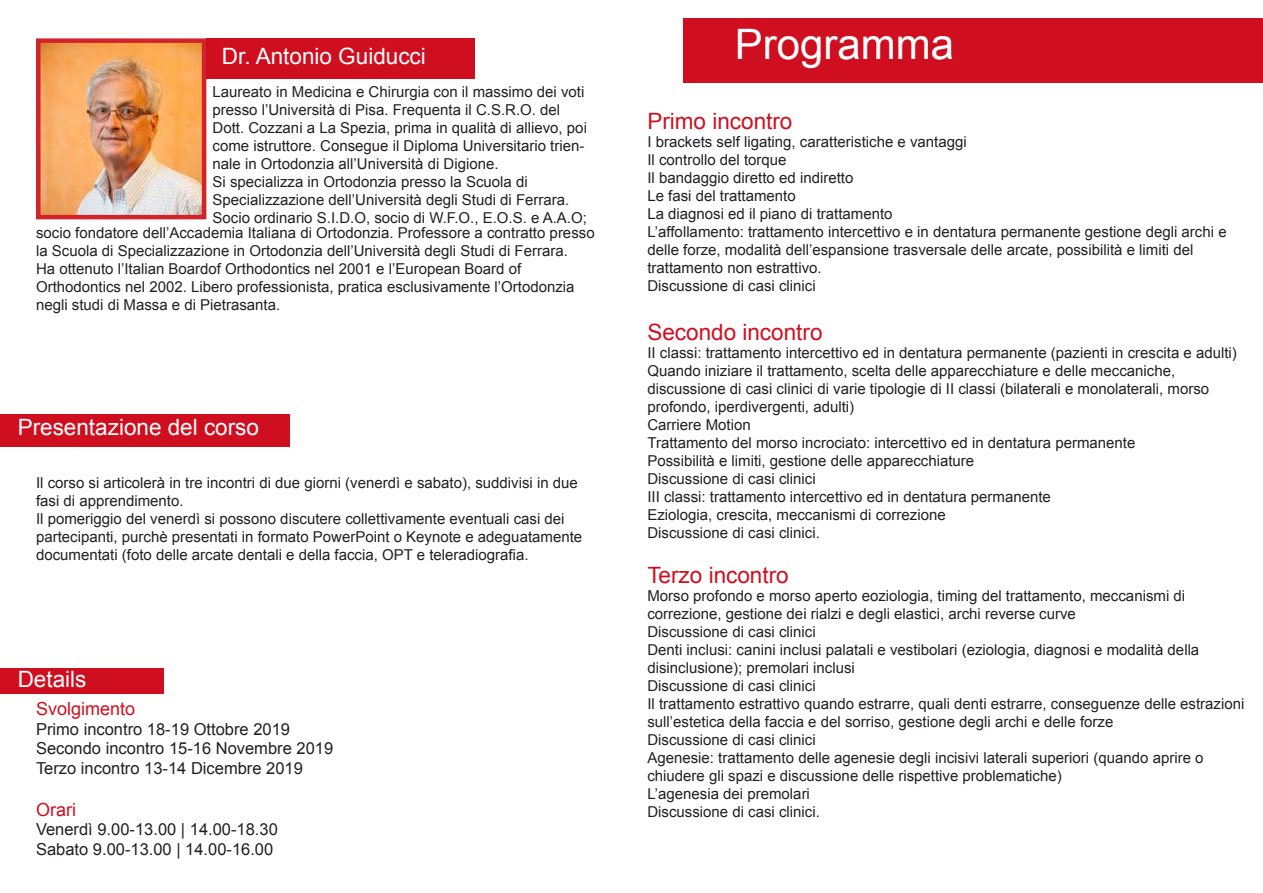
<style>
.page{position:relative;width:1263px;height:893px;background:#fff}
.page>*{position:absolute;margin:0;border:0;box-sizing:border-box;transform-origin:0 0}
.t1{font:42px "Arial";color:#fff}
.t2{font:22.5px "Arial";color:#fff}
.t3{font:22.5px "Arial";color:#cf0f1f}
.t4{font:18px "Arial";color:#cf0f1f}
.t5{font:16.5px "Arial";color:#231f20}
.t6{font:15px/18px "Arial";color:#231f20}
</style>
<div class="page">
<div style="left:683px;top:18px;width:580px;height:64px;background:#cf0f1f"></div>
<img style="left:41px;top:43px;width:160px;height:171px">
<div style="left:36px;top:38px;width:170px;height:181px;border:4px solid #d1232a"></div>
<div style="left:206px;top:38px;width:268px;height:41px;background:#cf0f1f"></div>
<div style="left:0;top:414px;width:289px;height:32px;background:#cf0f1f"></div>
<div style="left:0;top:668px;width:163px;height:25px;background:#cf0f1f"></div>
<p class="t2" style="left:222px;top:41px;width:205px">Dr. Antonio Guiducci</p>
<p class="t6" style="left:213px;top:83px;width:373px">Laureato in Medicina e Chirurgia con il massimo dei voti presso l’Università di Pisa. Frequenta il C.S.R.O. del</p>
<p class="t6" style="left:213px;top:119px;width:376px">Dott. Cozzani a La Spezia, prima in qualità di allievo, poi come istruttore. Consegue il Diploma Universitario trien&shy;nale in Ortodonzia all’Università di Digione.</p>
<p class="t6" style="left:213px;top:173px;width:317px">Si specializza in Ortodonzia presso la Scuola di</p>
<p class="t6" style="left:213px;top:191px;width:376px">Specializzazione dell’Università degli Studi di Ferrara.<br>Socio ordinario S.I.D.O, socio di W.F.O., E.O.S. e A.A.O;</p>
<p class="t6" style="left:36px;top:224px;width:560px">socio fondatore dell’Accademia Italiana di Ortodonzia. Professore a contratto presso la Scuola di Specializzazione in Ortodonzia dell’Università degli Studi di Ferrara.</p>
<p class="t6" style="left:36px;top:260px;width:487px">Ha ottenuto l’Italian Boardof Orthodontics nel 2001 e l’European Board of</p>
<p class="t6" style="left:36px;top:278px;width:540px">Orthodontics nel 2002. Libero professionista, pratica esclusivamente l’Ortodonzia negli studi di Massa e di Pietrasanta.</p>
<p class="t2" style="left:18px;top:413px;width:243px">Presentazione del corso</p>
<p class="t6" style="left:36px;top:474px;width:543px">Il corso si articolerà in tre incontri di due giorni (venerdì e sabato), suddivisi in due fasi di apprendimento.</p>
<p class="t6" style="left:36px;top:510px;width:548px">Il pomeriggio del venerdì si possono discutere collettivamente eventuali casi dei partecipanti, purchè presentati in formato PowerPoint o Keynote e adeguatamente</p>
<p class="t6" style="left:36px;top:546px;width:494px">documentati (foto delle arcate dentali e della faccia, OPT e teleradiografia.</p>
<p class="t2" style="left:18px;top:665px;width:70px">Details</p>
<p class="t4" style="left:36px;top:697px;width:101px">Svolgimento</p>
<p class="t5" style="left:36px;top:718px;width:256px">Primo incontro 18-19 Ottobre 2019</p>
<p class="t5" style="left:36px;top:738px;width:299px">Secondo incontro 15-16 Novembre 2019</p>
<p class="t5" style="left:36px;top:757px;width:268px">Terzo incontro 13-14 Dicembre 2019</p>
<p class="t4" style="left:36px;top:797px;width:41px">Orari</p>
<p class="t5" style="left:36px;top:819px;width:243px">Venerdì 9.00-13.00 | 14.00-18.30</p>
<p class="t5" style="left:36px;top:838px;width:239px">Sabato 9.00-13.00 | 14.00-16.00</p>
<p class="t1" style="left:735px;top:17px;width:221px">Programma</p>
<p class="t3" style="left:647px;top:106px;width:147px">Primo incontro</p>
<p class="t6" style="left:647px;top:133px;width:321px">I brackets self ligating, caratteristiche e vantaggi</p>
<p class="t6" style="left:647px;top:151px;width:141px">Il controllo del torque</p>
<p class="t6" style="left:647px;top:169px;width:207px">Il bandaggio diretto ed indiretto</p>
<p class="t6" style="left:647px;top:187px;width:150px">Le fasi del trattamento</p>
<p class="t6" style="left:647px;top:205px;width:247px">La diagnosi ed il piano di trattamento</p>
<p class="t6" style="left:647px;top:223px;width:581px">L’affollamento: trattamento intercettivo e in dentatura permanente gestione degli archi e delle forze, modalità dell’espansione trasversale delle arcate, possibilità e limiti del</p>
<p class="t6" style="left:647px;top:259px;width:176px">trattamento non estrattivo.</p>
<p class="t6" style="left:647px;top:277px;width:170px">Discussione di casi clinici</p>
<p class="t3" style="left:647px;top:317px;width:177px">Secondo incontro</p>
<p class="t6" style="left:647px;top:344px;width:591px">II classi: trattamento intercettivo ed in dentatura permanente (pazienti in crescita e adulti)</p>
<p class="t6" style="left:647px;top:362px;width:529px">Quando iniziare il trattamento, scelta delle apparecchiature e delle meccaniche,</p>
<p class="t6" style="left:647px;top:380px;width:563px">discussione di casi clinici di varie tipologie di II classi (bilaterali e monolaterali, morso</p>
<p class="t6" style="left:647px;top:398px;width:208px">profondo, iperdivergenti, adulti)</p>
<p class="t6" style="left:647px;top:416px;width:105px">Carriere Motion</p>
<p class="t6" style="left:647px;top:434px;width:489px">Trattamento del morso incrociato: intercettivo ed in dentatura permanente</p>
<p class="t6" style="left:647px;top:452px;width:328px">Possibilità e limiti, gestione delle apparecchiature</p>
<p class="t6" style="left:647px;top:470px;width:170px">Discussione di casi clinici</p>
<p class="t6" style="left:647px;top:488px;width:405px">III classi: trattamento intercettivo ed in dentatura permanente</p>
<p class="t6" style="left:647px;top:506px;width:300px">Eziologia, crescita, meccanismi di correzione</p>
<p class="t6" style="left:647px;top:524px;width:174px">Discussione di casi clinici.</p>
<p class="t3" style="left:647px;top:560px;width:143px">Terzo incontro</p>
<p class="t6" style="left:647px;top:587px;width:539px">Morso profondo e morso aperto eoziologia, timing del trattamento, meccanismi di</p>
<p class="t6" style="left:647px;top:605px;width:430px">correzione, gestione dei rialzi e degli elastici, archi reverse curve</p>
<p class="t6" style="left:647px;top:623px;width:170px">Discussione di casi clinici</p>
<p class="t6" style="left:647px;top:641px;width:553px">Denti inclusi: canini inclusi palatali e vestibolari (eziologia, diagnosi e modalità della</p>
<p class="t6" style="left:647px;top:659px;width:209px">disinclusione); premolari inclusi</p>
<p class="t6" style="left:647px;top:677px;width:170px">Discussione di casi clinici</p>
<p class="t6" style="left:647px;top:695px;width:598px">Il trattamento estrattivo quando estrarre, quali denti estrarre, conseguenze delle estrazioni sull’estetica della faccia e del sorriso, gestione degli archi e delle forze</p>
<p class="t6" style="left:647px;top:731px;width:170px">Discussione di casi clinici</p>
<p class="t6" style="left:647px;top:749px;width:558px">Agenesie: trattamento delle agenesie degli incisivi laterali superiori (quando aprire o</p>
<p class="t6" style="left:647px;top:767px;width:416px">chiudere gli spazi e discussione delle rispettive problematiche)</p>
<p class="t6" style="left:647px;top:785px;width:164px">L’agenesia dei premolari</p>
<p class="t6" style="left:647px;top:803px;width:174px">Discussione di casi clinici.</p>
</div>
